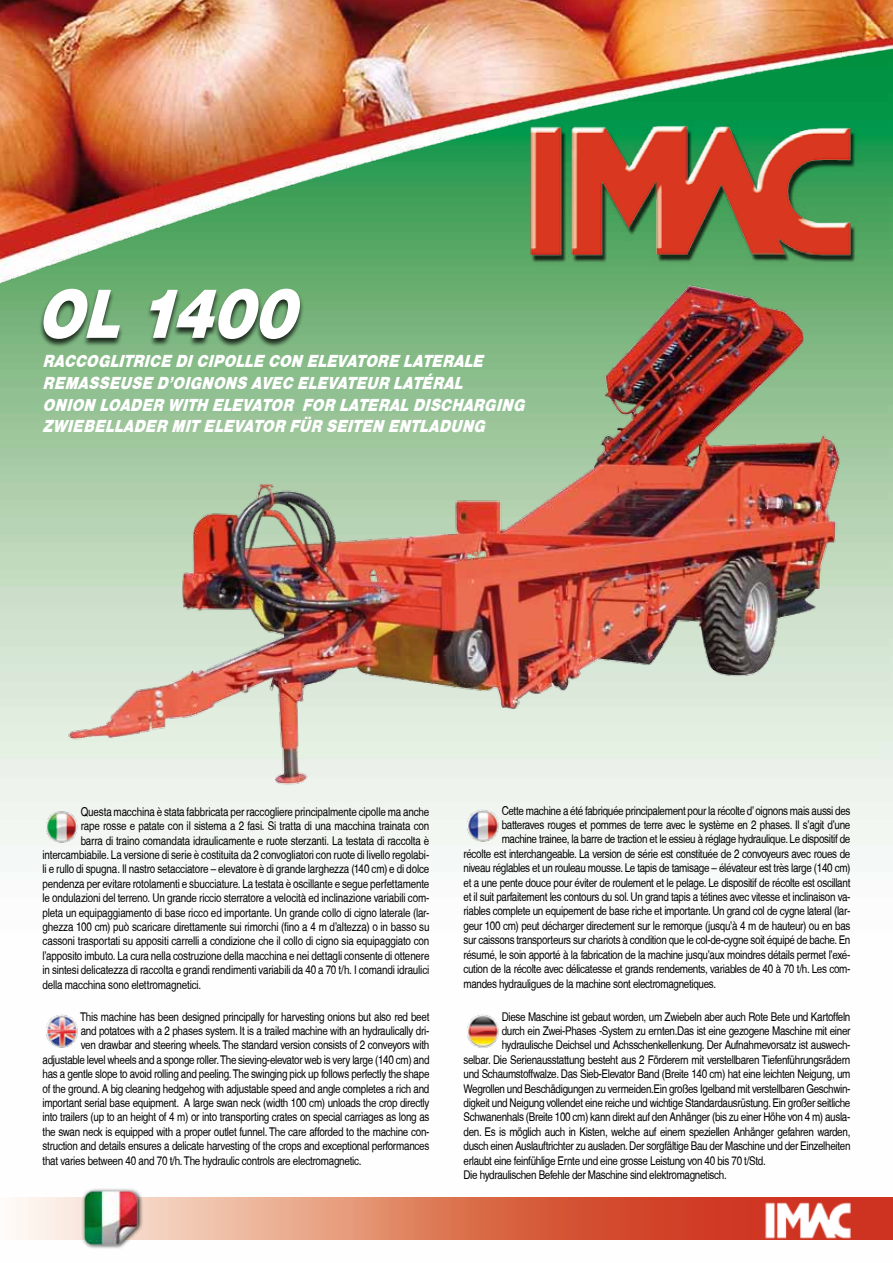
<style>
.page{position:relative;width:893px;height:1263px;background:#fff}
.page>*{position:absolute;margin:0;border:0;box-sizing:border-box;transform-origin:0 0}
.t1{font:800 72px "Helvetica Cnd Obl";letter-spacing:-.005em;color:#fff}
.t2{font:800 18px/21.6px "Helvetica Cnd Obl";letter-spacing:.015em;color:#fff}
.t3{font:condensed 12px "Helvetica";letter-spacing:-.025em;color:#000}
</style>
<div class="page">
<img style="left:0;top:322px;width:893px;height:918px">
<div style="left:39px;top:289px;width:265px;height:59px;background:#000;opacity:.75"></div>
<img style="left:43px;top:807px;width:38px;height:38px">
<svg style="left:0;top:1197px;width:893px;height:42px;background:#e08269"></svg>
<img style="left:764px;top:1201px;width:88px;height:39px">
<img style="left:0;top:0;width:893px;height:322px">
<img style="left:513px;top:111px;width:355px;height:159px">
<div style="left:81px;top:1188px;width:62px;height:61px;background:#000;opacity:.93"></div>
<img style="left:80px;top:1189px;width:59px;height:58px">
<img style="left:43px;top:1012px;width:38px;height:38px">
<img style="left:463px;top:1012px;width:39px;height:38px">
<img style="left:61px;top:278px;width:784px;height:513px">
<img style="left:463px;top:806px;width:39px;height:38px">
<h1 class="t1" style="left:36px;top:272px;width:260px">OL 1400</h1>
<h2 class="t2" style="left:43px;top:351px;width:483px">RACCOGLITRICE DI CIPOLLE CON ELEVATORE LATERALE REMASSEUSE D’OIGNONS AVEC ELEVATEUR LATÉRAL<br>ONION LOADER WITH ELEVATOR FOR LATERAL DISCHARGING ZWIEBELLADER MIT ELEVATOR FÜR SEITEN ENTLADUNG</h2>
<p class="t3" style="left:81px;top:804px;width:350px">Questa macchina è stata fabbricata per raccogliere principalmente cipolle ma anche</p>
<p class="t3" style="left:81px;top:819px;width:350px">rape rosse e patate con il sistema a 2 fasi. Si tratta di una macchina trainata con</p>
<p class="t3" style="left:81px;top:833px;width:350px">barra di traino comandata idraulicamente e ruote sterzanti. La testata di raccolta è</p>
<p class="t3" style="left:43px;top:848px;width:388px">intercambiabile. La versione di serie è costituita da 2 convogliatori con ruote di livello regolabi-</p>
<p class="t3" style="left:43px;top:862px;width:388px">li e rullo di spugna. Il nastro setacciatore – elevatore è di grande larghezza (140 cm) e di dolce</p>
<p class="t3" style="left:43px;top:876px;width:388px">pendenza per evitare rotolamenti e sbucciature. La testata è oscillante e segue perfettamente</p>
<p class="t3" style="left:43px;top:891px;width:388px">le ondulazioni del terreno. Un grande riccio sterratore a velocità ed inclinazione variabili com-</p>
<p class="t3" style="left:43px;top:905px;width:388px">pleta un equipaggiamento di base ricco ed importante. Un grande collo di cigno laterale (lar-</p>
<p class="t3" style="left:43px;top:920px;width:388px">ghezza 100 cm) può scaricare direttamente sui rimorchi (fino a 4 m d’altezza) o in basso su</p>
<p class="t3" style="left:43px;top:934px;width:388px">cassoni trasportati su appositi carrelli a condizione che il collo di cigno sia equipaggiato con</p>
<p class="t3" style="left:43px;top:948px;width:388px">l’apposito imbuto. La cura nella costruzione della macchina e nei dettagli consente di ottenere</p>
<p class="t3" style="left:43px;top:963px;width:388px">in sintesi delicatezza di raccolta e grandi rendimenti variabili da 40 a 70 t/h. I comandi idraulici</p>
<p class="t3" style="left:43px;top:977px;width:160px">della macchina sono elettromagnetici.</p>
<p class="t3" style="left:80px;top:1009px;width:351px">This machine has been designed principally for harvesting onions but also red beet</p>
<p class="t3" style="left:81px;top:1024px;width:350px">and potatoes with a 2 phases system. It is a trailed machine with an hydraulically dri-</p>
<p class="t3" style="left:81px;top:1038px;width:350px">ven drawbar and steering wheels. The standard version consists of 2 conveyors with</p>
<p class="t3" style="left:43px;top:1053px;width:388px">adjustable level wheels and a sponge roller. The sieving-elevator web is very large (140 cm) and</p>
<p class="t3" style="left:43px;top:1067px;width:388px">has a gentle slope to avoid rolling and peeling. The swinging pick up follows perfectly the shape</p>
<p class="t3" style="left:43px;top:1081px;width:388px">of the ground. A big cleaning hedgehog with adjustable speed and angle completes a rich and</p>
<p class="t3" style="left:43px;top:1096px;width:388px">important serial base equipment. A large swan neck (width 100 cm) unloads the crop directly</p>
<p class="t3" style="left:43px;top:1110px;width:388px">into trailers (up to an height of 4 m) or into transporting crates on special carriages as long as</p>
<p class="t3" style="left:43px;top:1125px;width:388px">the swan neck is equipped with a proper outlet funnel. The care afforded to the machine con-</p>
<p class="t3" style="left:43px;top:1139px;width:388px">struction and details ensures a delicate harvesting of the crops and exceptional performances</p>
<p class="t3" style="left:43px;top:1153px;width:321px">that varies between 40 and 70 t/h. The hydraulic controls are electromagnetic.</p>
<p class="t3" style="left:502px;top:803px;width:350px">Cette machine a été fabriquée principalement pour la récolte d’ oignons mais aussi des</p>
<p class="t3" style="left:502px;top:818px;width:350px">batteraves rouges et pommes de terre avec le système en 2 phases. Il s’agit d’une</p>
<p class="t3" style="left:502px;top:832px;width:350px">machine trainee, la barre de traction et le essieu à réglage hydraulique. Le dispositif de</p>
<p class="t3" style="left:463px;top:847px;width:388px">récolte est interchangeable. La version de série est constituée de 2 convoyeurs avec roues de</p>
<p class="t3" style="left:463px;top:861px;width:388px">niveau réglables et un rouleau mousse. Le tapis de tamisage – élévateur est très large (140 cm)</p>
<p class="t3" style="left:463px;top:875px;width:388px">et a une pente douce pour éviter de roulement et le pelage. Le dispositif de récolte est oscillant</p>
<p class="t3" style="left:463px;top:890px;width:388px">et il suit parfaitement les contours du sol. Un grand tapis a tétines avec vitesse et inclinaison va-</p>
<p class="t3" style="left:463px;top:904px;width:388px">riables complete un equipement de base riche et importante. Un grand col de cygne lateral (lar-</p>
<p class="t3" style="left:463px;top:919px;width:388px">geur 100 cm) peut décharger directement sur le remorque (jusqu’à 4 m de hauteur) ou en bas</p>
<p class="t3" style="left:463px;top:933px;width:388px">sur caissons transporteurs sur chariots à condition que le col-de-cygne soit équipé de bache. En</p>
<p class="t3" style="left:463px;top:947px;width:388px">résumé, le soin apporté à la fabrication de la machine jusqu’aux moindres détails permet l’exé-</p>
<p class="t3" style="left:463px;top:962px;width:388px">cution de la récolte avec délicatesse et grands rendements, variables de 40 à 70 t/h. Les com-</p>
<p class="t3" style="left:463px;top:976px;width:254px">mandes hydrauligues de la machine sont electromagnetiques.</p>
<p class="t3" style="left:502px;top:1009px;width:350px">Diese Maschine ist gebaut worden, um Zwiebeln aber auch Rote Bete und Kartoffeln</p>
<p class="t3" style="left:502px;top:1024px;width:350px">durch ein Zwei-Phases -System zu ernten.Das ist eine gezogene Maschine mit einer</p>
<p class="t3" style="left:502px;top:1038px;width:350px">hydraulische Deichsel und Achsschenkellenkung. Der Aufnahmevorsatz ist auswech-</p>
<p class="t3" style="left:463px;top:1052px;width:388px">selbar. Die Serienausstattung besteht aus 2 Förderern mit verstellbaren Tiefenführungsrädern</p>
<p class="t3" style="left:463px;top:1067px;width:388px">und Schaumstoffwalze. Das Sieb-Elevator Band (Breite 140 cm) hat eine leichten Neigung, um</p>
<p class="t3" style="left:463px;top:1081px;width:388px">Wegrollen und Beschädigungen zu vermeiden.Ein großes Igelband mit verstellbaren Geschwin-</p>
<p class="t3" style="left:463px;top:1096px;width:388px">digkeit und Neigung vollendet eine reiche und wichtige Standardausrüstung. Ein großer seitliche</p>
<p class="t3" style="left:463px;top:1110px;width:388px">Schwanenhals (Breite 100 cm) kann direkt auf den Anhänger (bis zu einer Höhe von 4 m) ausla-</p>
<p class="t3" style="left:463px;top:1124px;width:388px">den. Es is möglich auch in Kisten, welche auf einem speziellen Anhänger gefahren warden,</p>
<p class="t3" style="left:463px;top:1139px;width:388px">dusch einen Auslauftrichter zu ausladen. Der sorgfältige Bau der Maschine und der Einzelheiten</p>
<p class="t3" style="left:463px;top:1153px;width:304px">erlaubt eine feinfühlige Ernte und eine grosse Leistung von 40 bis 70 t/Std.</p>
<p class="t3" style="left:463px;top:1168px;width:265px">Die hydraulischen Befehle der Maschine sind elektromagnetisch.</p>
</div>
